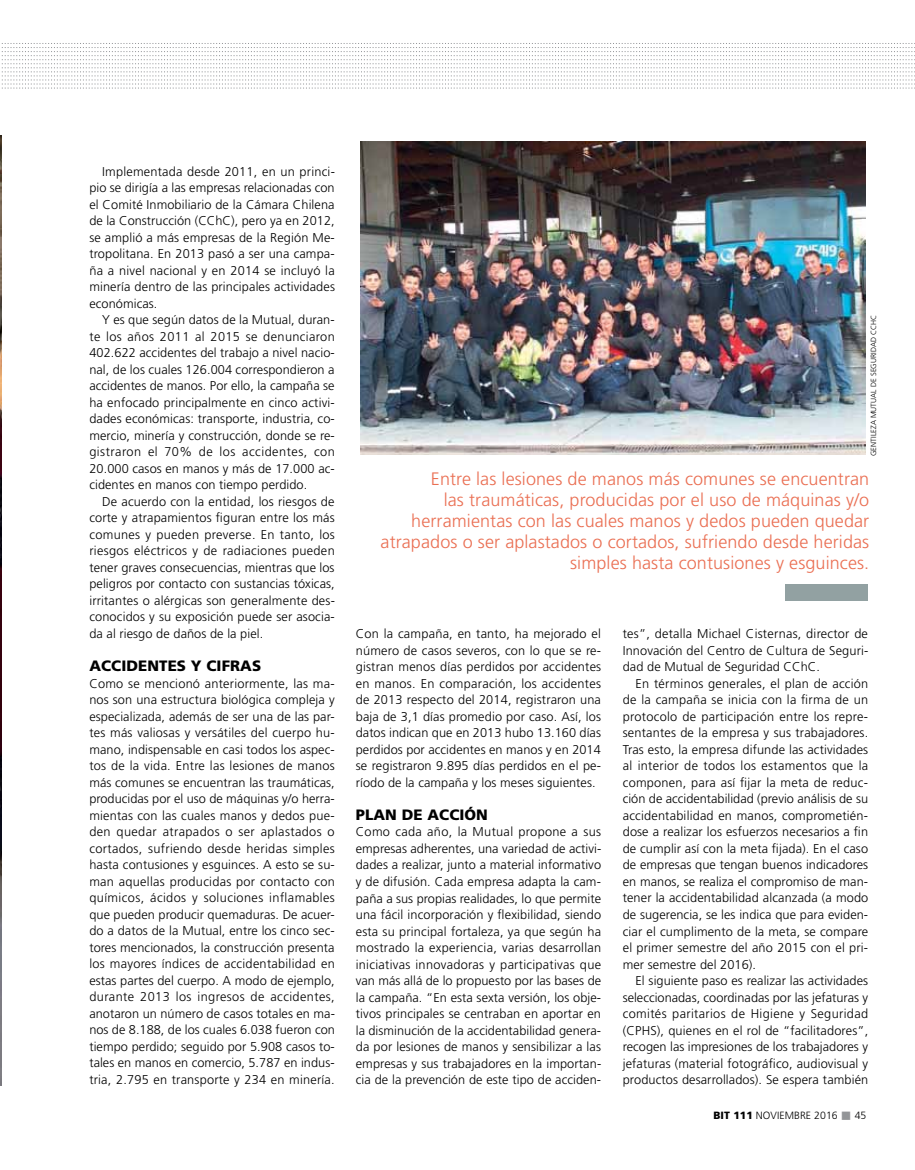
<style>
.page{position:relative;width:915px;height:1170px;background:#fff}
.page>*{position:absolute;margin:0;border:0;box-sizing:border-box;transform-origin:0 0}
.t1{font:300 18px/21px "Frutiger";letter-spacing:.005em;color:#ea6f53;text-align:right}
.t2{font:900 15px "Frutiger";letter-spacing:.005em;color:#000}
.t3{font:300 12.75px/16.5px "Frutiger";letter-spacing:.01em;color:#000;text-align:justify}
.t4{font:300 10.5px "Frutiger";letter-spacing:.005em;color:#000}
.t5{font:300 7.5px "Frutiger";letter-spacing:.005em;color:#000}
.s1{font-weight:900}
.s2{color:#939598}
</style>
<div class="page">
<img style="left:0;top:135px;width:1px;height:949px">
<svg style="left:2px;top:43px;width:911px;height:46px"></svg>
<div style="left:785px;top:583px;width:82px;height:17px;background:#92a1a2"></div>
<img style="left:360px;top:141px;width:505px;height:313px">
<p class="t3" style="left:89px;top:163px;width:247px;text-indent:13px">Implementada desde 2011, en un princi&shy;pio se dirigía a las empresas relacionadas con el Comité Inmobiliario de la Cámara Chilena de la Construcción (CChC), pero ya en 2012, se amplió a más empresas de la Región Me&shy;tropolitana. En 2013 pasó a ser una campa&shy;ña a nivel nacional y en 2014 se incluyó la minería dentro de las principales actividades económicas.</p>
<p class="t3" style="left:89px;top:311px;width:247px;text-indent:13px">Y es que según datos de la M utual, duran&shy;te los años 2011 al 2015 se denunciaron 402.622 accidentes del trabajo a nivel nacio&shy;nal, de los cuales 126.004 correspondieron a accidentes de manos. Por ello, la campaña se ha enfocado principalmente en cinco activi&shy;dades económicas: transporte, industria, co&shy;mercio, minería y construcción, donde se re&shy;gistraron el 70% de los accidentes, con 20.000 casos en manos y más de 17.000 ac&shy;cidentes en manos con tiempo perdido.</p>
<p class="t3" style="left:89px;top:493px;width:247px;text-indent:13px">De acuerdo con la entidad, los riesgos de corte y atrapamientos figuran entre los más comunes y pueden preverse. En tanto, los riesgos eléctricos y de radiaciones pueden tener graves consecuencias, mientras que los peligros por contacto con sustancias tóxicas, irritantes o alérgicas son generalmente des&shy;conocidos y su exposición puede ser asocia&shy;da al riesgo de daños de la piel.</p>
<p class="t2" style="left:89px;top:656px;width:173px">ACCIDENTES Y CIFRAS</p>
<p class="t3" style="left:89px;top:675px;width:247px">Como se mencionó anteriormente, las ma&shy;nos son una estructura biológica compleja y especializada, además de ser una de las par&shy;tes más valiosas y versátiles del cuerpo hu&shy;mano, indispensable en casi todos los aspec&shy;tos de la vida. Entre las lesiones de manos más comunes se encuentran las traumáticas, producidas por el uso de máquinas y/o herra&shy;mientas con las cuales manos y dedos pue&shy;den quedar atrapados o ser aplastados o cortados, sufriendo desde heridas simples hasta contusiones y esguinces. A esto se su&shy;man aquellas producidas por contacto con químicos, ácidos y soluciones inflamables que pueden producir quemaduras. De acuer&shy;do a datos de la M utual, entre los cinco sec&shy;tores mencionados, la construcción presenta los mayores índices de accidentabilidad en estas partes del cuerpo. A modo de ejemplo, durante 2013 los ingresos de accidentes, anotaron un número de casos totales en ma&shy;nos de 8.188, de los cuales 6.038 fueron con tiempo perdido; seguido por 5.908 casos to&shy;tales en manos en comercio, 5.787 en indus&shy;tria, 2.795 en transporte y 234 en minería.</p>
<p class="t5" style="left:869px;top:456px;width:143px;rotate:-90deg">Gentileza M utual de Seg uridad CChC</p>
<p class="t1" style="left:380px;top:468px;width:490px">Entre las lesiones de manos más comunes se encuentran<br>las traumáticas, producidas por el uso de máquinas y/o herramientas con las cuales manos y dedos pueden quedar atrapados o ser aplastados o cortados, sufriendo desde heridas simples hasta contusiones y esguinces.</p>
<p class="t3" style="left:356px;top:625px;width:247px">Con la campaña, en tanto, ha mejorado el número de casos severos, con lo que se re&shy;gistran menos días perdidos por accidentes en manos. En comparación, los accidentes de 2013 respecto del 2014, registraron una baja de 3,1 días promedio por caso. Así, los datos indican que en 2013 hubo 13.160 días perdidos por accidentes en manos y en 2014 se registraron 9.895 días perdidos en el pe&shy;ríodo de la campaña y los meses siguientes.</p>
<p class="t2" style="left:356px;top:805px;width:134px">PLAN DE ACCIÓN</p>
<p class="t3" style="left:356px;top:823px;width:247px">Como cada año, la M utual propone a sus empresas adherentes, una variedad de activi&shy;dades a realizar, junto a material informativo y de difusión. Cada empresa adapta la cam&shy;paña a sus propias realidades, lo que permite una fácil incorporación y flexibilidad, siendo esta su principal fortaleza, ya que según ha mostrado la experiencia, varias desarrollan iniciativas innovadoras y participativas que van más allá de lo propuesto por las bases de la campaña. “En esta sexta versión, los obje&shy;tivos principales se centraban en aportar en la disminución de la accidentabilidad genera&shy;da por lesiones de manos y sensibilizar a las empresas y sus trabajadores en la importan&shy;cia de la prevención de este tipo de acciden-</p>
<p class="t3" style="left:622px;top:625px;width:247px">tes”, detalla M ichael Cisternas, director de Innovación del Centro de Cultura de Seguri&shy;dad de M utual de Seguridad CChC.</p>
<p class="t3" style="left:622px;top:675px;width:247px;text-indent:13px">En términos generales, el plan de acción de la campaña se inicia con la firma de un protocolo de participación entre los repre&shy;sentantes de la empresa y sus trabajadores.<br>Tras esto, la empresa difunde las actividades al interior de todos los estamentos que la componen, para así fijar la meta de reduc&shy;ción de accidentabilidad (previo análisis de su accidentabilidad en manos, comprometién&shy;dose a realizar los esfuerzos necesarios a fin de cumplir así con la meta fijada). En el caso de empresas que tengan buenos indicadores en manos, se realiza el compromiso de man&shy;tener la accidentabilidad alcanzada (a modo de sugerencia, se les indica que para eviden&shy;ciar el cumplimento de la meta, se compare el primer semestre del año 2015 con el pri&shy;mer semestre del 2016).</p>
<p class="t3" style="left:622px;top:972px;width:247px;text-indent:13px">El siguiente paso es realizar las actividades seleccionadas, coordinadas por las jefaturas y comités paritarios de Higiene y Seguridad (CPHS), quienes en el rol de “facilitadores”, recogen las impresiones de los trabajadores y jefaturas (material fotográfico, audiovisual y productos desarrollados). Se espera también</p>
<p class="t4" style="left:713px;top:1109px;width:154px"><span class="s1">BIT 111</span> noviembre 2016 <span class="s2">■</span> 45</p>
</div>
